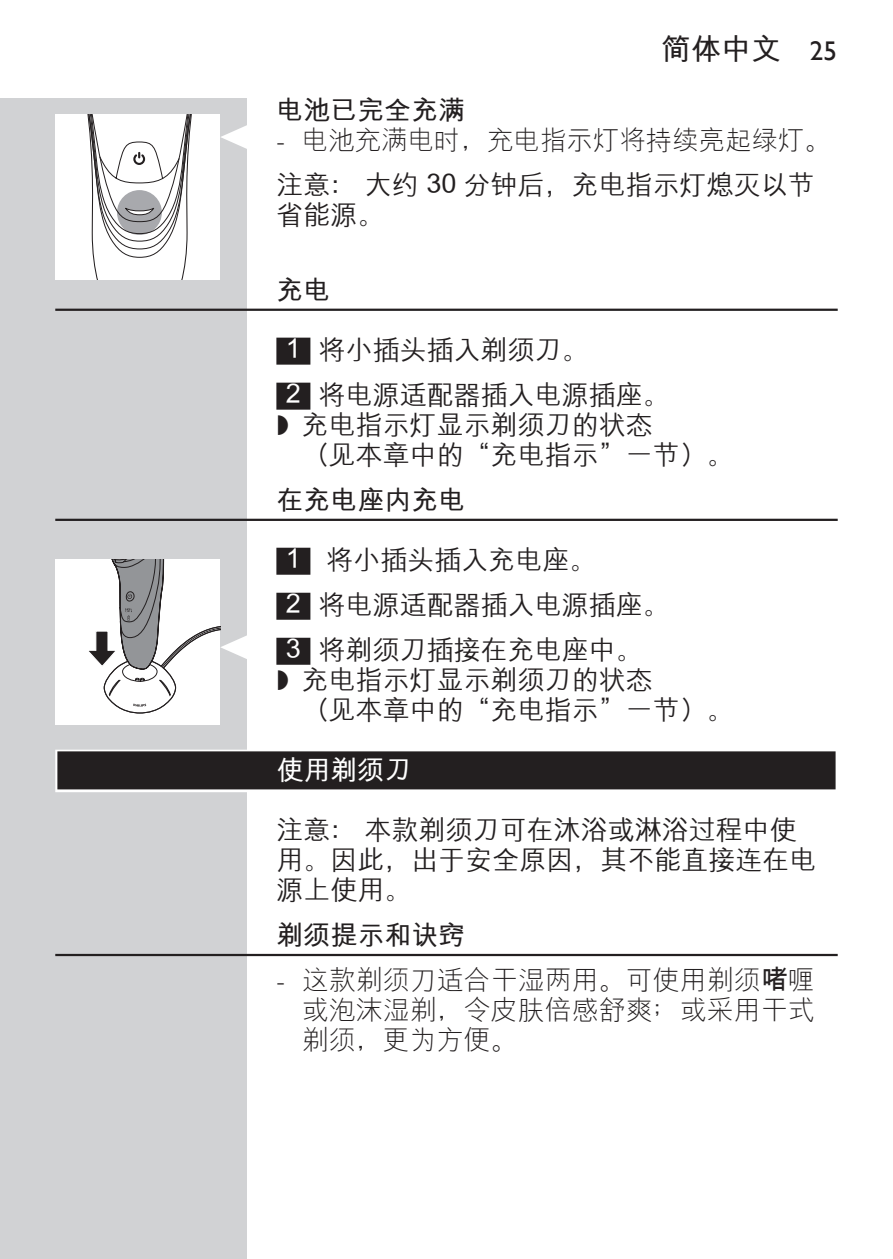
<style>
.page{position:relative;width:893px;height:1259px;background:#fff}
.page>*{position:absolute;margin:0;border:0;box-sizing:border-box;transform-origin:0 0}
.t1{font:30px "M Hei GB Bold";color:#231f20}
.t2{font:27px/30px "M Hei GB Medium";color:#231f20}
.t3{font:27px/30px "M Hei GB Light";color:#231f20;text-align:justify}
.t4{font:27px "M Hei GB Bold";color:#231f20}
.t5{font:27px "M Hei GB Bold";color:#fff}
.s1{font-family:"Gill Sans Alt One WGL";font-size:27px}
.s2{font-family:"Gill Sans Alt One WGL Light"}
.s3{color:#fff}
.s4{font-family:"Philips Ll Font Plain"}
.s5{font-family:"Arial Unicode MS"}
</style>
<div class="page">
<div style="left:0;top:98px;width:247px;height:1161px;background:#d1d2d4"></div>
<hr style="left:55px;top:309px;width:783px;height:2px;background:#231f20">
<div style="left:276px;top:338px;width:34px;height:27px;background:#231f20"></div>
<div style="left:276px;top:383px;width:34px;height:27px;background:#231f20"></div>
<hr style="left:55px;top:519px;width:783px;height:2px;background:#231f20">
<div style="left:276px;top:548px;width:34px;height:27px;background:#231f20"></div>
<div style="left:276px;top:593px;width:34px;height:27px;background:#231f20"></div>
<div style="left:276px;top:638px;width:34px;height:27px;background:#231f20"></div>
<div style="left:55px;top:749px;width:783px;height:43px;background:linear-gradient(to right,#a3a1a2,#a3a1a2)"></div>
<div style="left:57px;top:751px;width:779px;height:38px;background:#231f20"></div>
<hr style="left:55px;top:954px;width:783px;height:2px;background:#231f20">
<svg style="left:221px;top:125px;width:26px;height:24px"></svg>
<div style="left:55px;top:115px;width:165px;height:165px;background:#fff"></div>
<svg style="left:87px;top:115px;width:105px;height:165px"></svg>
<div style="left:55px;top:560px;width:165px;height:165px;background:#fff"></div>
<svg style="left:89px;top:560px;width:158px;height:154px"></svg>
<p class="t1" style="left:661px;top:34px;width:177px">简体中文 <span class="s1">25</span></p>
<p class="t4" style="left:276px;top:96px;width:191px">电池已完全充满</p>
<p class="t3" style="left:276px;top:126px;width:556px"><span class="s2">-</span> 电池充满电时，充电指示灯将持续亮起绿灯。</p>
<p class="t2" style="left:276px;top:170px;width:540px">注意： 大约 30 分钟后，充电指示灯熄灭以节省能源。</p>
<p class="t4" style="left:276px;top:276px;width:55px">充电</p>
<p class="t2" style="left:286px;top:327px;width:386px;line-height:45px"><span class="s3">1</span> 将小插头插入剃须刀。<br><span class="s3">2</span> 将电源适配器插入电源插座。</p>
<p class="t2" style="left:302px;top:410px;width:433px;text-indent:-26px"><span class="s4">,</span> 充电指示灯显示剃须刀的状态<br>（见本章中的“充电指示”一节）。</p>
<p class="t4" style="left:276px;top:486px;width:191px">在充电座内充电</p>
<p class="t2" style="left:286px;top:537px;width:386px;line-height:45px"><span class="s3">1</span> 将小插头插入充电座。<br><span class="s3">2</span> 将电源适配器插入电源插座。<br><span class="s3">3</span> 将剃须刀插接在充电座中。</p>
<p class="t2" style="left:302px;top:665px;width:433px;text-indent:-26px"><span class="s4">,</span> 充电指示灯显示剃须刀的状态<br>（见本章中的“充电指示”一节）。</p>
<p class="t5" style="left:276px;top:756px;width:137px">使用剃须刀</p>
<p class="t2" style="left:276px;top:815px;width:542px">注意： 本款剃须刀可在沐浴或淋浴过程中使用。因此，出于安全原因，其不能直接连在电源上使用。</p>
<p class="t4" style="left:276px;top:921px;width:191px">剃须提示和诀窍</p>
<p class="t3" style="left:302px;top:966px;width:515px;text-indent:-26px"><span class="s2">-</span> 这款剃须刀适合干湿两用。可使用剃须<span class="s5">啫</span>喱或泡沫湿剃，令皮肤倍感舒爽；或采用干式剃须，更为方便。</p>
</div>
